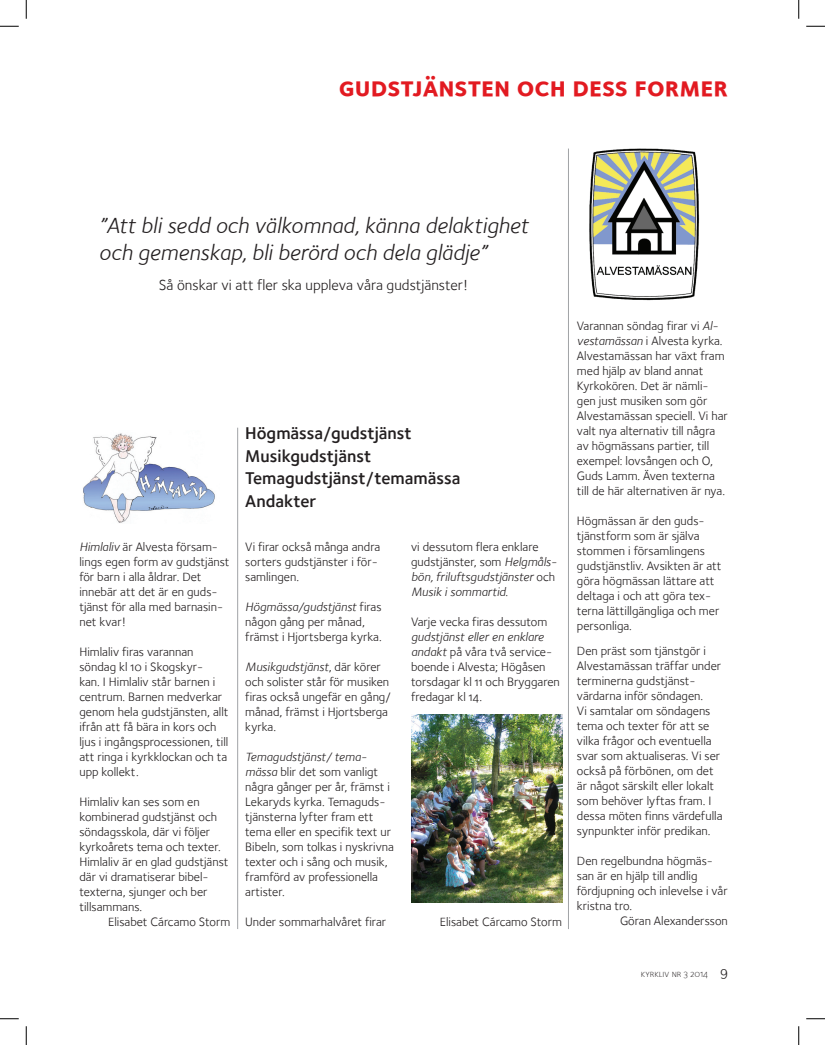
<style>
.page{position:relative;width:825px;height:1045px;background:#fff}
.page>*{position:absolute;margin:0;border:0;box-sizing:border-box;transform-origin:0 0}
.t1{font:27.5px "Foundry Sterling Bold Expert";color:#e21a21}
.t2{font:22.5px/27px "Foundry Sterling Book Italic OSF";color:#231f20}
.t3{font:600 17.5px/22.5px "Foundry Sterling";color:#231f20}
.t4{font:15px "Foundry Sterling Book OSF";color:#231f20}
.t5{font:12.5px/15px "Foundry Sterling Book OSF";color:#231f20}
.t6{font:12.5px/15px "Foundry Sterling";color:#231f20}
.t7{font:12.5px/15px "Foundry Sterling Book Italic OSF";color:#231f20}
.t8{font:10px "Foundry Sterling Light Expert";color:#231f20}
.s1{font-family:"Foundry Sterling Book Italic OSF"}
.s2{font-family:"Foundry Sterling Book OSF"}
.s3{font-family:"Foundry Sterling Book Expert";font-size:15px}
</style>
<div class="page">
<img style="left:83px;top:433px;width:132px;height:90px">
<img style="left:589px;top:149px;width:110px;height:152px">
<hr style="left:568px;top:149px;width:1px;height:780px;background:#a1a3a6">
<hr style="left:237px;top:428px;width:1px;height:501px;background:#a1a3a6">
<img style="left:411px;top:714px;width:151px;height:188px">
<svg style="left:0;top:25px;width:19px;height:2px"></svg>
<svg style="left:806px;top:25px;width:19px;height:2px"></svg>
<svg style="left:0;top:1018px;width:19px;height:1px"></svg>
<svg style="left:806px;top:1018px;width:19px;height:1px"></svg>
<svg style="left:25px;top:0;width:2px;height:19px"></svg>
<svg style="left:25px;top:1026px;width:2px;height:19px"></svg>
<svg style="left:798px;top:0;width:1px;height:19px"></svg>
<svg style="left:798px;top:1026px;width:1px;height:19px"></svg>
<h1 class="t1" style="left:339px;top:71px;width:390px">gudstjänsten och dess former</h1>
<h2 class="t2" style="left:99px;top:212px;width:431px">”Att bli sedd och välkomnad, känna delaktighet och gemenskap, bli berörd och dela glädje”</h2>
<p class="t4" style="left:159px;top:276px;width:310px">Så önskar vi att fler ska uppleva våra gudstjänster!</p>
<p class="t5" style="left:79px;top:539px;width:152px"><span class="s1">Himlaliv</span> är Alvesta försam&shy;lings egen form av gudstjänst för barn i alla åldrar. Det innebär att det är en guds&shy;tjänst för alla med barnasin&shy;net kvar!</p>
<p class="t5" style="left:79px;top:644px;width:151px">Himlaliv firas varannan söndag kl 10 i Skogskyr-<br>kan. I Himlaliv står barnen i centrum. Barnen medverkar genom hela gudstjänsten, allt ifrån att få bära in kors och ljus i ingångsprocessionen, till att ringa i kyrkklockan och ta upp kollekt.</p>
<p class="t5" style="left:79px;top:794px;width:151px">Himlaliv kan ses som en kombinerad gudstjänst och söndagsskola, där vi följer kyrkoårets tema och texter.<br>Himlaliv är en glad gudstjänst där vi dramatiserar bibel&shy;texterna, sjunger och ber tillsammans.</p>
<p class="t5" style="left:108px;top:914px;width:124px">Elisabet Cárcamo Storm</p>
<h3 class="t3" style="left:245px;top:422px;width:217px">Högmässa/gudstjänst<br>Musikgudstjänst<br>Temagudstjänst/temamässa<br>Andakter</h3>
<p class="t5" style="left:245px;top:539px;width:136px">Vi firar också många andra sorters gudstjänster i för&shy;samlingen.</p>
<p class="t7" style="left:245px;top:599px;width:138px">Högmässa/gudstjänst <span class="s2">firas</span></p>
<p class="t5" style="left:245px;top:614px;width:138px">någon gång per månad, främst i Hjortsberga kyrka.</p>
<p class="t7" style="left:245px;top:659px;width:137px">Musikgudstjänst<span class="s2">, där körer</span></p>
<p class="t5" style="left:245px;top:674px;width:147px">och solister står för musiken firas också ungefär en gång/ månad, främst i Hjortsberga kyrka.</p>
<p class="t7" style="left:245px;top:749px;width:123px">Temagudstjänst/ tema-</p>
<p class="t5" style="left:245px;top:764px;width:150px"><span class="s1">mässa</span> blir det som vanligt några gånger per år, främst i<br>Lekaryds kyrka. Temaguds&shy;tjänsterna lyfter fram ett tema eller en specifik text ur<br>Bibeln, som tolkas i nyskrivna texter och i sång och musik, framförd av professionella artister.</p>
<p class="t5" style="left:245px;top:914px;width:142px">Under sommarhalvåret firar</p>
<p class="t5" style="left:411px;top:539px;width:147px">vi dessutom flera enklare gudstjänster, som <span class="s1">Helgmåls-</span></p>
<p class="t7" style="left:411px;top:569px;width:146px">bön, friluftsgudstjänster <span class="s2">och<br></span>Musik i sommartid.</p>
<p class="t5" style="left:411px;top:614px;width:138px">Varje vecka firas dessutom</p>
<p class="t7" style="left:411px;top:629px;width:134px">gudstjänst eller en enklare</p>
<p class="t5" style="left:411px;top:644px;width:150px"><span class="s1">andakt</span> på våra två service&shy;boende i Alvesta; Högåsen torsdagar kl 11 och Bryggaren fredagar kl 14.</p>
<p class="t5" style="left:440px;top:914px;width:124px">Elisabet Cárcamo Storm</p>
<p class="t6" style="left:577px;top:318px;width:152px">Varannan söndag firar vi <span class="s1">Al&shy;vestamässan</span> i Alvesta kyrka.<br>Alvestamässan har växt fram med hjälp av bland annat<br>Kyrkokören. Det är nämli&shy;gen just musiken som gör<br>Alvestamässan speciell. Vi har valt nya alternativ till några av högmässans partier, till exempel: lovsången och O,<br>Guds Lamm. Även texterna till de här alternativen är nya.</p>
<p class="t6" style="left:577px;top:513px;width:146px">Högmässan är den guds&shy;tjänstform som är själva stommen i församlingens gudstjänstliv. Avsikten är att göra högmässan lättare att deltaga i och att göra tex&shy;terna lättillgängliga och mer personliga.</p>
<p class="t6" style="left:577px;top:643px;width:147px">Den präst som tjänstgör i<br>Alvestamässan träffar under terminerna gudstjänst&shy;värdarna inför söndagen.<br>Vi samtalar om söndagens tema och texter för att se vilka frågor och eventuella svar som aktualiseras. Vi ser också på förbönen, om det är något särskilt eller lokalt som behöver lyftas fram. I dessa möten finns värdefulla synpunkter inför predikan.</p>
<p class="t6" style="left:577px;top:853px;width:152px">Den regelbundna högmäs&shy;san är en hjälp till andlig fördjupning och inlevelse i vår kristna tro.</p>
<p class="t6" style="left:620px;top:913px;width:109px">Göran Alexandersson</p>
<p class="t8" style="left:641px;top:967px;width:88px">kyrkliv nr 3 2014 <span class="s3">9</span></p>
</div>
